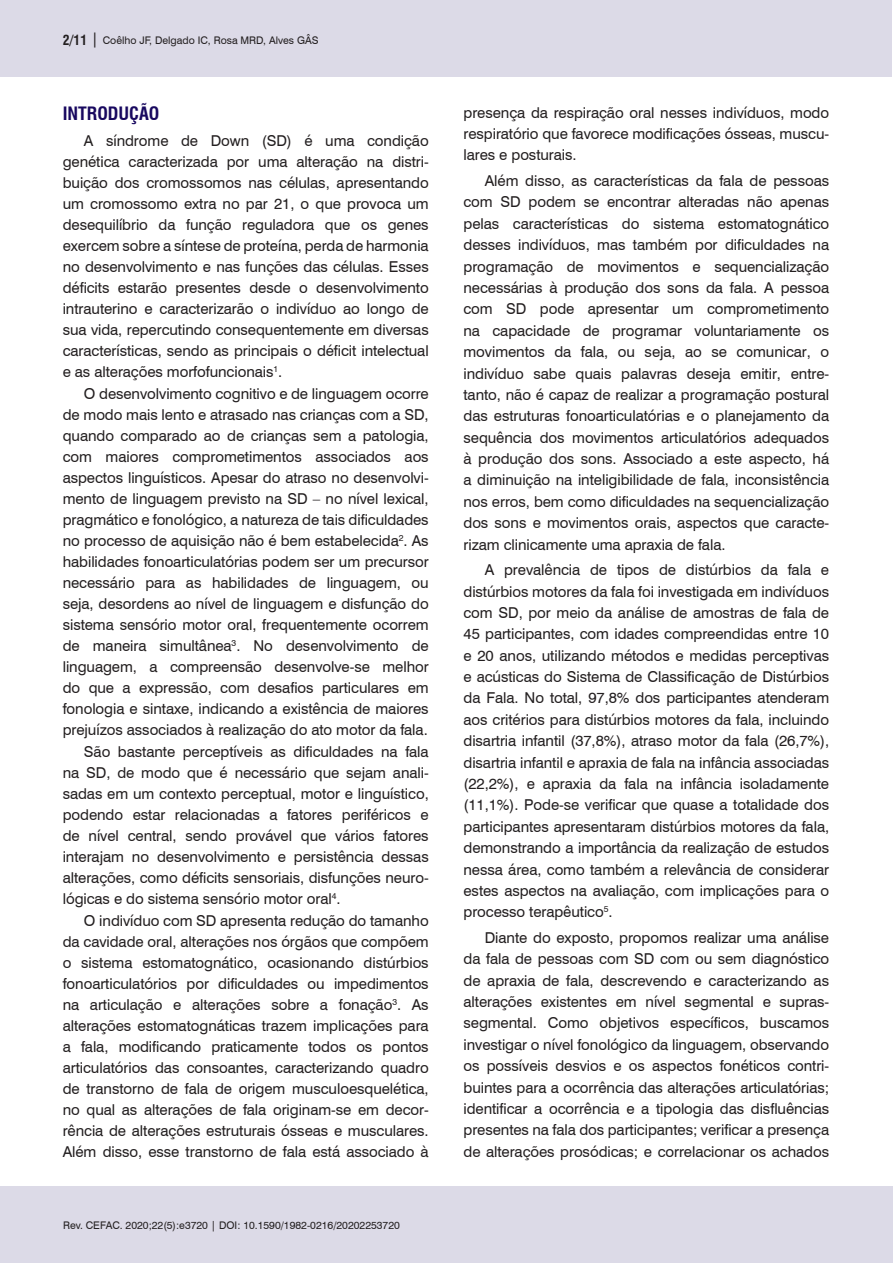
<style>
.page{position:relative;width:893px;height:1263px;background:#fff}
.page>*{position:absolute;margin:0;border:0;box-sizing:border-box;transform-origin:0 0}
.Nivel_1{font:700 condensed 18px "Swiss 721 BT";color:#18085f}
.Corpo_do_texto{font:15px/21px "Swiss 721 BT";letter-spacing:-.005em;color:#231f20;text-align:justify}
.t1{font:10.5px "Swiss 721 BT";color:#231f20}
.s1{font-weight:700;font-stretch:condensed;font-size:13.5px}
.s2{font-size:15px}
</style>
<div class="page">
<div style="left:0;top:1186px;width:892px;height:77px;background:#dcdae7"></div>
<div style="left:0;top:0;width:892px;height:77px;background:#dcdae7"></div>
<p class="t1" style="left:63px;top:33px;width:257px"><span class="s1">2/11</span> <span class="s2">|</span> Coêlho JF, Delgado IC, Rosa MRD, Alves GÂS</p>
<p class="Nivel_1" style="left:63px;top:103px;width:98px">INTRODUÇÃO</p>
<p class="Corpo_do_texto" style="left:63px;top:130px;width:368px;text-indent:21px">A síndrome de Down (SD) é uma condição genética caracterizada por uma alteração na distri&shy;buição dos cromossomos nas células, apresentando um cromossomo extra no par 21, o que provoca um desequilíbrio da função reguladora que os genes exercem sobre a síntese de proteína, perda de harmonia no desenvolvimento e nas funções das células. Esses déficits estarão presentes desde o desenvolvimento intrauterino e caracterizarão o indivíduo ao longo de sua vida, repercutindo consequentemente em diversas características, sendo as principais o déficit intelectual e as alterações morfofuncionais<sup>1</sup>.</p>
<p class="Corpo_do_texto" style="left:63px;top:382px;width:368px;text-indent:21px">O desenvolvimento cognitivo e de linguagem ocorre de modo mais lento e atrasado nas crianças com a SD, quando comparado ao de crianças sem a patologia, com maiores comprometimentos associados aos aspectos linguísticos. Apesar do atraso no desenvolvi&shy;mento de linguagem previsto na SD – no nível lexical, pragmático e fonológico, a natureza de tais dificuldades no processo de aquisição não é bem estabelecida<sup>2</sup>. As habilidades fonoarticulatórias podem ser um precursor necessário para as habilidades de linguagem, ou seja, desordens ao nível de linguagem e disfunção do sistema sensório motor oral, frequentemente ocorrem de maneira simultânea<sup>3</sup>. No desenvolvimento de linguagem, a compreensão desenvolve-se melhor do que a expressão, com desafios particulares em fonologia e sintaxe, indicando a existência de maiores prejuízos associados à realização do ato motor da fala.</p>
<p class="Corpo_do_texto" style="left:63px;top:740px;width:368px;text-indent:21px">São bastante perceptíveis as dificuldades na fala na SD, de modo que é necessário que sejam anali&shy;sadas em um contexto perceptual, motor e linguístico, podendo estar relacionadas a fatores periféricos e de nível central, sendo provável que vários fatores interajam no desenvolvimento e persistência dessas alterações, como déficits sensoriais, disfunções neuro&shy;lógicas e do sistema sensório motor oral<sup>4</sup>.</p>
<p class="Corpo_do_texto" style="left:63px;top:909px;width:368px;text-indent:21px">O indivíduo com SD apresenta redução do tamanho da cavidade oral, alterações nos órgãos que compõem o sistema estomatognático, ocasionando distúrbios fonoarticulatórios por dificuldades ou impedimentos na articulação e alterações sobre a fonação<sup>3</sup>. As alterações estomatognáticas trazem implicações para a fala, modificando praticamente todos os pontos articulatórios das consoantes, caracterizando quadro de transtorno de fala de origem musculoesquelética, no qual as alterações de fala originam-se em decor&shy;rência de alterações estruturais ósseas e musculares.<br>Além disso, esse transtorno de fala está associado à</p>
<p class="t1" style="left:63px;top:1218px;width:338px">Rev. CEFAC. 2020;22(5):e3720 | DOI: 10.1590/1982-0216/20202253720</p>
<p class="Corpo_do_texto" style="left:463px;top:101px;width:367px;line-height:21.5px">presença da respiração oral nesses indivíduos, modo respiratório que favorece modificações ósseas, muscu&shy;lares e posturais.</p>
<p class="Corpo_do_texto" style="left:463px;top:169px;width:367px;line-height:21.5px;text-indent:21px">Além disso, as características da fala de pessoas com SD podem se encontrar alteradas não apenas pelas características do sistema estomatognático desses indivíduos, mas também por dificuldades na programação de movimentos e sequencialização necessárias à produção dos sons da fala. A pessoa com SD pode apresentar um comprometimento na capacidade de programar voluntariamente os movimentos da fala, ou seja, ao se comunicar, o indivíduo sabe quais palavras deseja emitir, entre&shy;tanto, não é capaz de realizar a programação postural das estruturas fonoarticulatórias e o planejamento da sequência dos movimentos articulatórios adequados à produção dos sons. Associado a este aspecto, há a diminuição na inteligibilidade de fala, inconsistência nos erros, bem como dificuldades na sequencialização dos sons e movimentos orais, aspectos que caracte&shy;rizam clinicamente uma apraxia de fala.</p>
<p class="Corpo_do_texto" style="left:463px;top:558px;width:367px;line-height:21.5px;text-indent:21px">A prevalência de tipos de distúrbios da fala e distúrbios motores da fala foi investigada em indivíduos com SD, por meio da análise de amostras de fala de 45 participantes, com idades compreendidas entre 10 e 20 anos, utilizando métodos e medidas perceptivas e acústicas do Sistema de Classificação de Distúrbios da Fala. No total, 97,8% dos participantes atenderam aos critérios para distúrbios motores da fala, incluindo disartria infantil (37,8%), atraso motor da fala (26,7%), disartria infantil e apraxia de fala na infância associadas (22,2%), e apraxia da fala na infância isoladamente (11,1%). Pode-se verificar que quase a totalidade dos participantes apresentaram distúrbios motores da fala, demonstrando a importância da realização de estudos nessa área, como também a relevância de considerar estes aspectos na avaliação, com implicações para o processo terapêutico<sup>5</sup>.</p>
<p class="Corpo_do_texto" style="left:463px;top:926px;width:367px;line-height:21.5px;text-indent:21px">Diante do exposto, propomos realizar uma análise da fala de pessoas com SD com ou sem diagnóstico de apraxia de fala, descrevendo e caracterizando as alterações existentes em nível segmental e supras&shy;segmental. Como objetivos específicos, buscamos investigar o nível fonológico da linguagem, observando os possíveis desvios e os aspectos fonéticos contri&shy;buintes para a ocorrência das alterações articulatórias; identificar a ocorrência e a tipologia das disfluências presentes na fala dos participantes; verificar a presença de alterações prosódicas; e correlacionar os achados</p>
</div>
